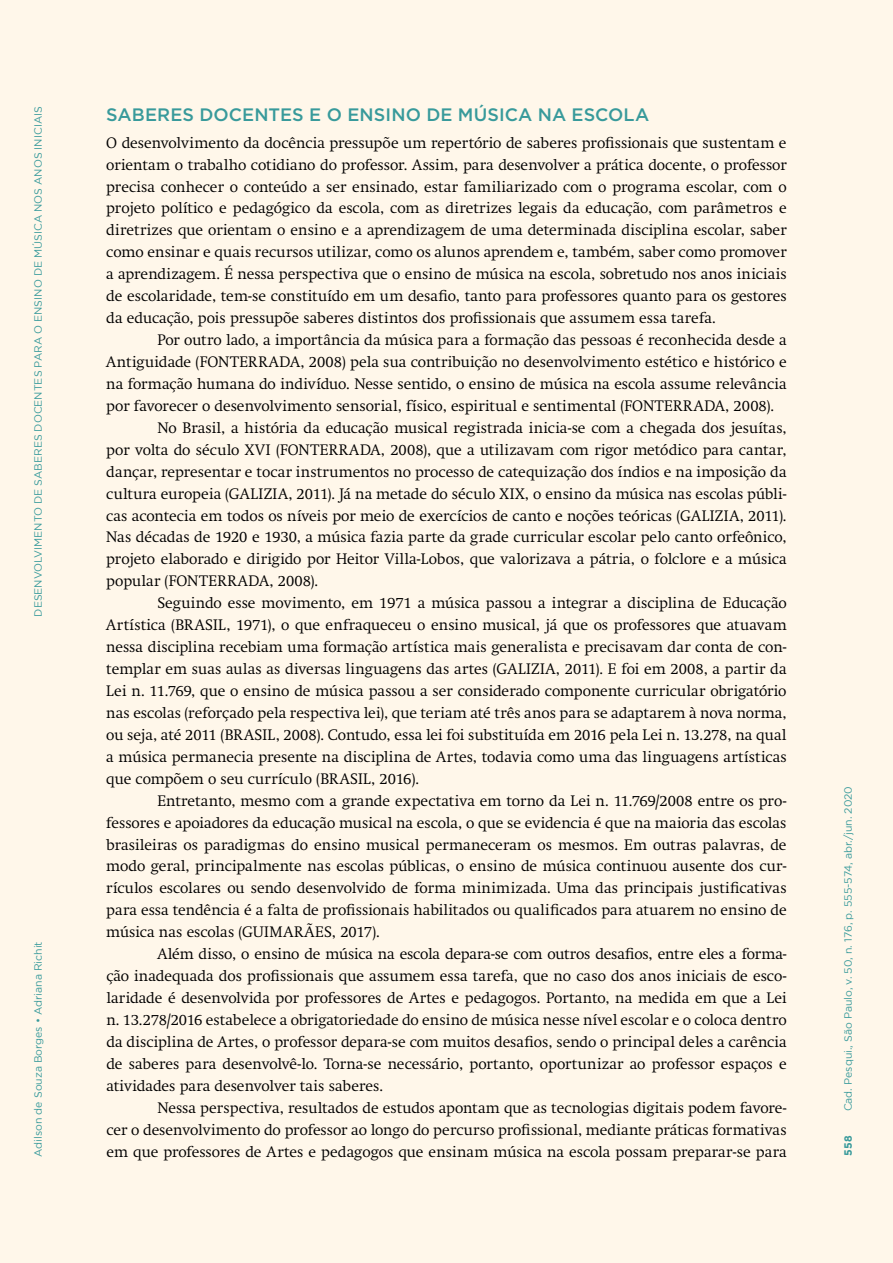
<style>
.page{position:relative;width:893px;height:1263px;background:#fff7ea}
.page>*{position:absolute;margin:0;border:0;box-sizing:border-box;transform-origin:0 0}
.t1{font:500 18px "Gotham HTF";letter-spacing:.005em;color:#389fa9}
.t2{font:300 15px/21.9px "Swift";color:#000;text-align:justify}
.t3{font:10.5px "Gotham";color:#389fa9}
.t4{font:700 10.5px "Gotham";color:#389fa9}
</style>
<div class="page">
<p class="t3" style="left:32px;top:617px;width:512px;rotate:-90deg">DESENVOLVIMENTO DE SABERES DOCENTES PARA O ENSINO DE MÚSICA NOS ANOS INICIAIS</p>
<p class="t1" style="left:106px;top:105px;width:545px">SABERES DOCENTES E O ENSINO DE MÚSICA NA ESCOLA</p>
<p class="t2" style="left:106px;top:132px;width:682px">O desenvolvimento da docência pressupõe um repertório de saberes profissionais que sustentam e orientam o trabalho cotidiano do professor. Assim, para desenvolver a prática docente, o professor precisa conhecer o conteúdo a ser ensinado, estar familiarizado com o programa escolar, com o projeto político e pedagógico da escola, com as diretrizes legais da educação, com parâmetros e diretrizes que orientam o ensino e a aprendizagem de uma determinada disciplina escolar, saber como ensinar e quais recursos utilizar, como os alunos aprendem e, também, saber como promover a aprendizagem. É nessa perspectiva que o ensino de música na escola, sobretudo nos anos iniciais de escolaridade, tem-se constituído em um desafio, tanto para professores quanto para os gestores da educação, pois pressupõe saberes distintos dos profissionais que assumem essa tarefa.</p>
<p class="t2" style="left:157px;top:329px;width:631px">Por outro lado, a importância da música para a formação das pessoas é reconhecida desde a</p>
<p class="t2" style="left:106px;top:351px;width:682px">Antiguidade (FONTERRADA, 2008) pela sua contribuição no desenvolvimento estético e histórico e</p>
<p class="t2" style="left:106px;top:373px;width:682px">na formação humana do indivíduo. Nesse sentido, o ensino de música na escola assume relevância</p>
<p class="t2" style="left:106px;top:395px;width:669px">por favorecer o desenvolvimento sensorial, físico, espiritual e sentimental (FONTERRADA, 2008).</p>
<p class="t2" style="left:157px;top:417px;width:631px">No Brasil, a história da educação musical registrada inicia-se com a chegada dos jesuítas,</p>
<p class="t2" style="left:106px;top:439px;width:682px">por volta do século XVI (FONTERRADA, 2008), que a utilizavam com rigor metódico para cantar,</p>
<p class="t2" style="left:106px;top:461px;width:682px">dançar, representar e tocar instrumentos no processo de catequização dos índios e na imposição da</p>
<p class="t2" style="left:106px;top:482px;width:682px">cultura europeia (GALIZIA, 2011). Já na metade do século XIX, o ensino da música nas escolas públi-</p>
<p class="t2" style="left:106px;top:504px;width:682px">cas acontecia em todos os níveis por meio de exercícios de canto e noções teóricas (GALIZIA, 2011).</p>
<p class="t2" style="left:106px;top:526px;width:682px">Nas décadas de 1920 e 1930, a música fazia parte da grade curricular escolar pelo canto orfeônico,</p>
<p class="t2" style="left:106px;top:548px;width:682px">projeto elaborado e dirigido por Heitor Villa-Lobos, que valorizava a pátria, o folclore e a música</p>
<p class="t2" style="left:106px;top:570px;width:213px">popular (FONTERRADA, 2008).</p>
<p class="t2" style="left:157px;top:592px;width:631px">Seguindo esse movimento, em 1971 a música passou a integrar a disciplina de Educação</p>
<p class="t2" style="left:106px;top:614px;width:682px">Artística (BRASIL, 1971), o que enfraqueceu o ensino musical, já que os professores que atuavam</p>
<p class="t2" style="left:106px;top:636px;width:682px">nessa disciplina recebiam uma formação artística mais generalista e precisavam dar conta de con-</p>
<p class="t2" style="left:106px;top:658px;width:682px">templar em suas aulas as diversas linguagens das artes (GALIZIA, 2011). E foi em 2008, a partir da</p>
<p class="t2" style="left:106px;top:680px;width:682px">Lei n. 11.769, que o ensino de música passou a ser considerado componente curricular obrigatório</p>
<p class="t2" style="left:106px;top:702px;width:682px">nas escolas (reforçado pela respectiva lei), que teriam até três anos para se adaptarem à nova norma,</p>
<p class="t2" style="left:106px;top:724px;width:682px">ou seja, até 2011 (BRASIL, 2008). Contudo, essa lei foi substituída em 2016 pela Lei n. 13.278, na qual</p>
<p class="t2" style="left:106px;top:746px;width:682px">a música permanecia presente na disciplina de Artes, todavia como uma das linguagens artísticas</p>
<p class="t2" style="left:106px;top:768px;width:314px">que compõem o seu currículo (BRASIL, 2016).</p>
<p class="t2" style="left:157px;top:790px;width:631px">Entretanto, mesmo com a grande expectativa em torno da Lei n. 11.769/2008 entre os pro-</p>
<p class="t2" style="left:106px;top:811px;width:682px">fessores e apoiadores da educação musical na escola, o que se evidencia é que na maioria das escolas</p>
<p class="t2" style="left:106px;top:833px;width:682px">brasileiras os paradigmas do ensino musical permaneceram os mesmos. Em outras palavras, de</p>
<p class="t2" style="left:106px;top:855px;width:682px">modo geral, principalmente nas escolas públicas, o ensino de música continuou ausente dos cur-</p>
<p class="t2" style="left:106px;top:877px;width:682px">rículos escolares ou sendo desenvolvido de forma minimizada. Uma das principais justificativas</p>
<p class="t2" style="left:106px;top:899px;width:682px">para essa tendência é a falta de profissionais habilitados ou qualificados para atuarem no ensino de</p>
<p class="t2" style="left:106px;top:921px;width:275px">música nas escolas (GUIMARÃES, 2017).</p>
<p class="t2" style="left:157px;top:943px;width:631px">Além disso, o ensino de música na escola depara-se com outros desafios, entre eles a forma-</p>
<p class="t2" style="left:106px;top:965px;width:682px">ção inadequada dos profissionais que assumem essa tarefa, que no caso dos anos iniciais de esco-</p>
<p class="t2" style="left:106px;top:987px;width:682px">laridade é desenvolvida por professores de Artes e pedagogos. Portanto, na medida em que a Lei</p>
<p class="t2" style="left:106px;top:1009px;width:682px">n. 13.278/2016 estabelece a obrigatoriedade do ensino de música nesse nível escolar e o coloca dentro</p>
<p class="t2" style="left:106px;top:1031px;width:682px">da disciplina de Artes, o professor depara-se com muitos desafios, sendo o principal deles a carência</p>
<p class="t2" style="left:106px;top:1053px;width:682px">de saberes para desenvolvê-lo. Torna-se necessário, portanto, oportunizar ao professor espaços e</p>
<p class="t2" style="left:106px;top:1075px;width:278px">atividades para desenvolver tais saberes.</p>
<p class="t2" style="left:157px;top:1097px;width:631px">Nessa perspectiva, resultados de estudos apontam que as tecnologias digitais podem favore-</p>
<p class="t2" style="left:106px;top:1118px;width:682px">cer o desenvolvimento do professor ao longo do percurso profissional, mediante práticas formativas</p>
<p class="t2" style="left:106px;top:1140px;width:682px">em que professores de Artes e pedagogos que ensinam música na escola possam preparar-se para</p>
<p class="t3" style="left:32px;top:1157px;width:217px;rotate:-90deg">Adilson de Souza Borges • Adriana Richit</p>
<p class="t3" style="left:842px;top:1111px;width:327px;rotate:-90deg">Cad. Pesqui., São Paulo, v. 50, n. 176, p. 555-574, abr./jun. 2020</p>
<p class="t4" style="left:842px;top:1155px;width:21px;rotate:-90deg">558</p>
</div>
